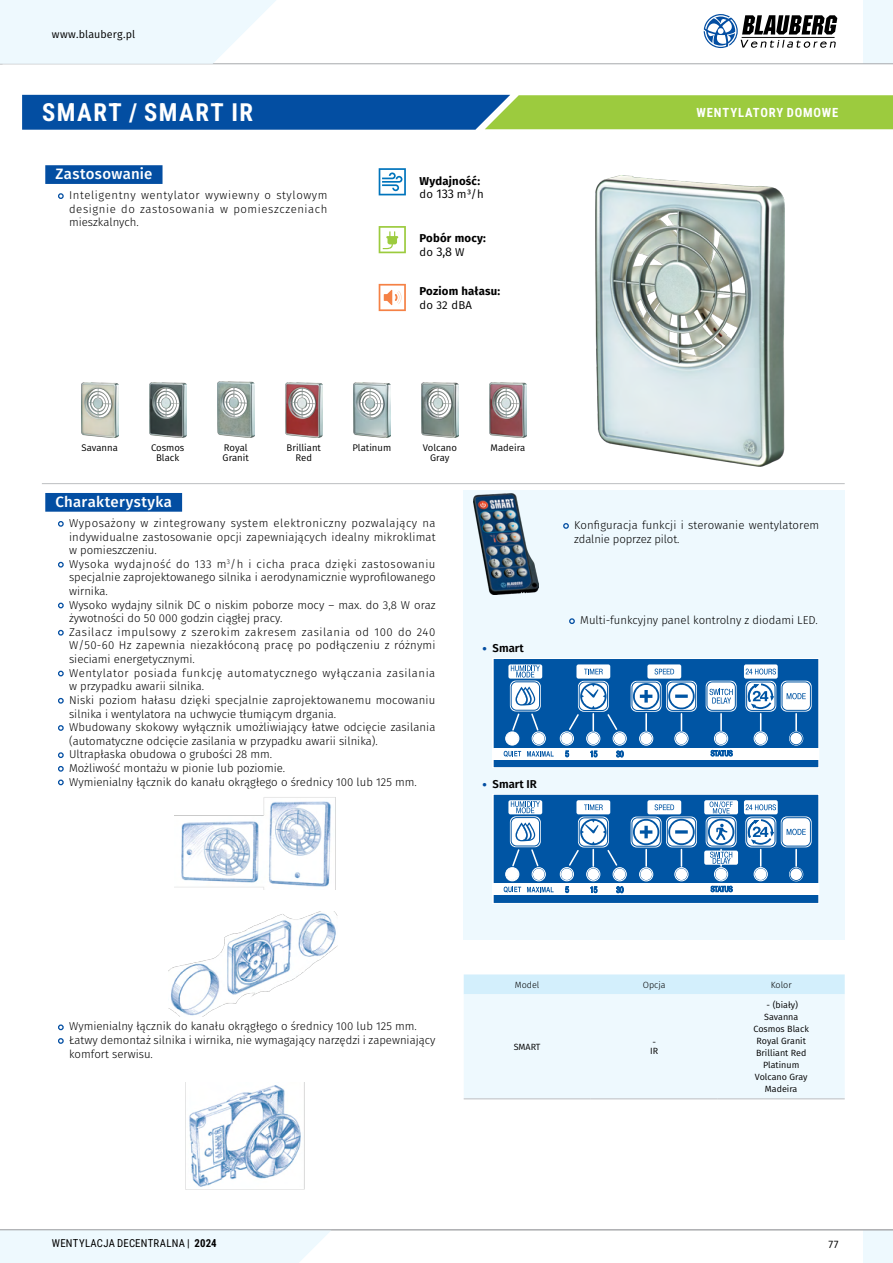
<style>
.page{position:relative;width:893px;height:1263px;background:#fff}
.page>*{position:absolute;margin:0;border:0;box-sizing:border-box;transform-origin:0 0}
.t1{font:700 24.6px "Roboto Condensed";letter-spacing:.06em;color:#fff}
.t2{font:500 15px "Fira Sans";letter-spacing:.02em;color:#fff}
.t3{font:700 12.6px "Roboto Condensed";letter-spacing:.065em;color:#fff}
.t4{font:300 11.4px/13.6px "Fira Sans";color:#000}
.t5{font:300 11.4px/13.6px "Fira Sans";letter-spacing:.045em;color:#000}
.t6{font:700 11.4px/13.6px "Fira Sans";letter-spacing:.02em;color:#000}
.t7{font:600 11.4px "Fira Sans";color:#000}
.t8{font:11.4px "Fira Sans";letter-spacing:.015em;color:#000}
.t9{font:10.8px "Fira Sans";letter-spacing:.01em;color:#000}
.t10{font:10.8px "Roboto Condensed";letter-spacing:.02em;color:#000}
.t11{font:9.6px/10.2px "Fira Sans";color:#000;text-align:center}
.t12{font:9px/12px "Fira Sans";color:#000}
.t13{font:300 9px "Fira Sans";color:#000}
.s1{font-weight:700;font-size:16.2px;color:#034ea2}
.s2{font-weight:400}
.s3{font-weight:400;font-size:12.6px}
.s4{font-weight:700;font-size:12.6px;color:#034ea2}
.s5{font-weight:700}
.s6{font-weight:600}
</style>
<div class="page">
<div style="left:863px;top:1230px;width:30px;height:33px;background:#eef9fe"></div>
<div style="left:863px;top:0;width:30px;height:64px;background:#eef9fe"></div>
<hr style="left:0;top:63px;width:893px;height:1px;background:#a7a9ac">
<svg style="left:704px;top:14px;width:133px;height:34px"></svg>
<svg style="left:0;top:1230px;width:332px;height:33px;background:#eef8fd"></svg>
<hr style="left:0;top:1229px;width:893px;height:1px;background:#a7a9ac">
<svg style="left:0;top:0;width:298px;height:64px"></svg>
<div style="left:45px;top:165px;width:118px;height:19px;background:#034ea2"></div>
<img style="left:596px;top:176px;width:188px;height:291px">
<img style="left:81px;top:382px;width:37px;height:55px">
<img style="left:149px;top:382px;width:37px;height:56px">
<img style="left:217px;top:382px;width:37px;height:56px">
<img style="left:285px;top:382px;width:38px;height:55px">
<img style="left:353px;top:382px;width:38px;height:56px">
<img style="left:421px;top:382px;width:38px;height:56px">
<img style="left:489px;top:382px;width:38px;height:56px">
<div style="left:464px;top:490px;width:381px;height:450px;background:#eef9fe"></div>
<svg style="left:493px;top:658px;width:326px;height:110px;background:#568ec2"></svg>
<svg style="left:493px;top:794px;width:326px;height:109px;background:#5990c3"></svg>
<img style="left:474px;top:494px;width:65px;height:100px">
<svg style="left:464px;top:974px;width:381px;height:124px;background:#e9f7fd"></svg>
<hr style="left:464px;top:1098px;width:127px;height:1px;background:#bcbec0">
<hr style="left:591px;top:1098px;width:127px;height:1px;background:#bcbec0">
<hr style="left:718px;top:1098px;width:127px;height:1px;background:#bcbec0">
<svg style="left:379px;top:226px;width:27px;height:27px"></svg>
<svg style="left:379px;top:284px;width:27px;height:27px"></svg>
<svg style="left:379px;top:168px;width:27px;height:27px"></svg>
<div style="left:45px;top:493px;width:137px;height:19px;background:#034ea2"></div>
<img style="left:174px;top:797px;width:162px;height:92px">
<img style="left:168px;top:911px;width:169px;height:105px">
<img style="left:185px;top:1083px;width:120px;height:107px">
<hr style="left:42px;top:483px;width:803px;height:1px;background:#bcbec0">
<svg style="left:22px;top:95px;width:871px;height:35px;background:#4c8978"></svg>
<p class="t9" style="left:52px;top:26px;width:85px">www.blauberg.pl</p>
<h1 class="t1" style="left:42px;top:95px;width:212px">SMART / SMART IR</h1>
<h2 class="t2" style="left:55px;top:162px;width:98px">Zastosowanie</h2>
<p class="t4" style="left:69px;top:188px;width:260px;text-align:justify;text-indent:-11px"><span class="s1">•</span> Inteligentny wentylator wywiewny o stylowym designie do zastosowania w pomieszczeniach mieszkalnych.</p>
<p class="t6" style="left:419px;top:173px;width:66px">Wydajność: <span class="s2">do</span> <span class="s3">133</span> <span class="s2">m³/h</span></p>
<p class="t6" style="left:419px;top:230px;width:68px">Pobór mocy: <span class="s2">do</span> <span class="s3">3,8</span> <span class="s2">W</span></p>
<p class="t6" style="left:419px;top:284px;width:82px">Poziom hałasu:</p>
<p class="t8" style="left:419px;top:296px;width:54px">do 32 dBA</p>
<p class="t3" style="left:696px;top:104px;width:143px">WENTYLATORY DOMOWE</p>
<p class="t11" style="left:82px;top:442px;width:38px">Savanna</p>
<p class="t11" style="left:151px;top:442px;width:35px">Cosmos<br>Black</p>
<p class="t11" style="left:223px;top:442px;width:28px;text-align:left">Royal<br>Granit</p>
<p class="t11" style="left:287px;top:442px;width:36px">Brilliant<br>Red</p>
<p class="t11" style="left:353px;top:442px;width:40px">Platinum</p>
<p class="t11" style="left:423px;top:442px;width:36px">Volcano<br>Gray</p>
<p class="t11" style="left:491px;top:442px;width:36px">Madeira</p>
<h2 class="t2" style="left:55px;top:489px;width:118px">Charakterystyka</h2>
<p class="t4" style="left:69px;top:516px;width:368px;text-align:justify;text-indent:-11px"><span class="s1">•</span> Wyposażony w zintegrowany system elektroniczny pozwalający na indywidualne zastosowanie opcji zapewniających idealny mikroklimat w pomieszczeniu.</p>
<p class="t4" style="left:69px;top:557px;width:368px;text-align:justify;text-indent:-11px"><span class="s1">•</span> Wysoka wydajność do 133 m<sup>3</sup>/h i cicha praca dzięki zastosowaniu specjalnie zaprojektowanego silnika i aerodynamicznie wyprofilowanego wirnika.</p>
<p class="t4" style="left:69px;top:598px;width:368px;text-indent:-11px"><span class="s1">•</span> Wysoko wydajny silnik DC o niskim poborze mocy – max. do 3,8 W oraz żywotności do 50 000 godzin ciągłej pracy.</p>
<p class="t4" style="left:69px;top:625px;width:368px;text-align:justify;text-indent:-11px"><span class="s1">•</span> Zasilacz impulsowy z szerokim zakresem zasilania od 100 do 240<br>W/50-60 Hz zapewnia niezakłóconą pracę po podłączeniu z różnymi sieciami energetycznymi.</p>
<p class="t5" style="left:69px;top:666px;width:368px;text-indent:-11px"><span class="s1">•</span> Wentylator posiada funkcję automatycznego wyłączania zasilania w przypadku awarii silnika.</p>
<p class="t4" style="left:69px;top:693px;width:368px;text-indent:-11px"><span class="s1">•</span> Niski poziom hałasu dzięki specjalnie zaprojektowanemu mocowaniu silnika i wentylatora na uchwycie tłumiącym drgania.</p>
<p class="t4" style="left:69px;top:720px;width:368px;text-indent:-11px"><span class="s1">•</span> Wbudowany skokowy wyłącznik umożliwiający łatwe odcięcie zasilania (automatyczne odcięcie zasilania w przypadku awarii silnika).</p>
<p class="t4" style="left:58px;top:747px;width:216px"><span class="s1">•</span> Ultrapłaska obudowa o grubości 28 mm.</p>
<p class="t4" style="left:58px;top:761px;width:229px"><span class="s1">•</span> Możliwość montażu w pionie lub poziomie.</p>
<p class="t4" style="left:58px;top:775px;width:360px"><span class="s1">•</span> Wymienialny łącznik do kanału okrągłego o średnicy 100 lub 125 mm.</p>
<p class="t7" style="left:482px;top:638px;width:43px"><span class="s4">•</span> Smart</p>
<p class="t7" style="left:482px;top:774px;width:56px"><span class="s4">•</span> Smart IR</p>
<p class="t4" style="left:574px;top:518px;width:246px;text-indent:-11px"><span class="s1">•</span> Konfiguracja funkcji i sterowanie wentylatorem zdalnie poprzez pilot.</p>
<p class="t4" style="left:569px;top:613px;width:250px"><span class="s1">•</span> Multi-funkcyjny panel kontrolny z diodami LED.</p>
<p class="t4" style="left:58px;top:1019px;width:360px"><span class="s1">•</span> Wymienialny łącznik do kanału okrągłego o średnicy 100 lub 125 mm.</p>
<p class="t4" style="left:69px;top:1033px;width:368px;text-indent:-11px"><span class="s1">•</span> Łatwy demontaż silnika i wirnika, nie wymagający narzędzi i zapewniający komfort serwisu.</p>
<p class="t13" style="left:515px;top:978px;width:26px">Model</p>
<p class="t13" style="left:643px;top:978px;width:24px">Opcja</p>
<p class="t13" style="left:771px;top:978px;width:23px">Kolor</p>
<p class="t12" style="left:514px;top:1040px;width:28px">SMART</p>
<p class="t12" style="left:650px;top:1037px;width:10px;line-height:9px">-<br>IR</p>
<p class="t12" style="left:753px;top:998px;width:57px;text-align:center">- (biały)<br>Savanna<br>Cosmos Black<br>Royal Granit<br>Brilliant Red<br>Platinum<br>Volcano Gray<br>Madeira</p>
<p class="t10" style="left:52px;top:1236px;width:166px">WENTYLACJA DECENTRALNA | <span class="s5">2024</span></p>
<p class="t9" style="left:49px;top:1237px;width:148px">WENTYL JA DOMOWA | <span class="s6">2024</span></p>
<p class="t9" style="left:829px;top:1236px;width:11px">77</p>
</div>
